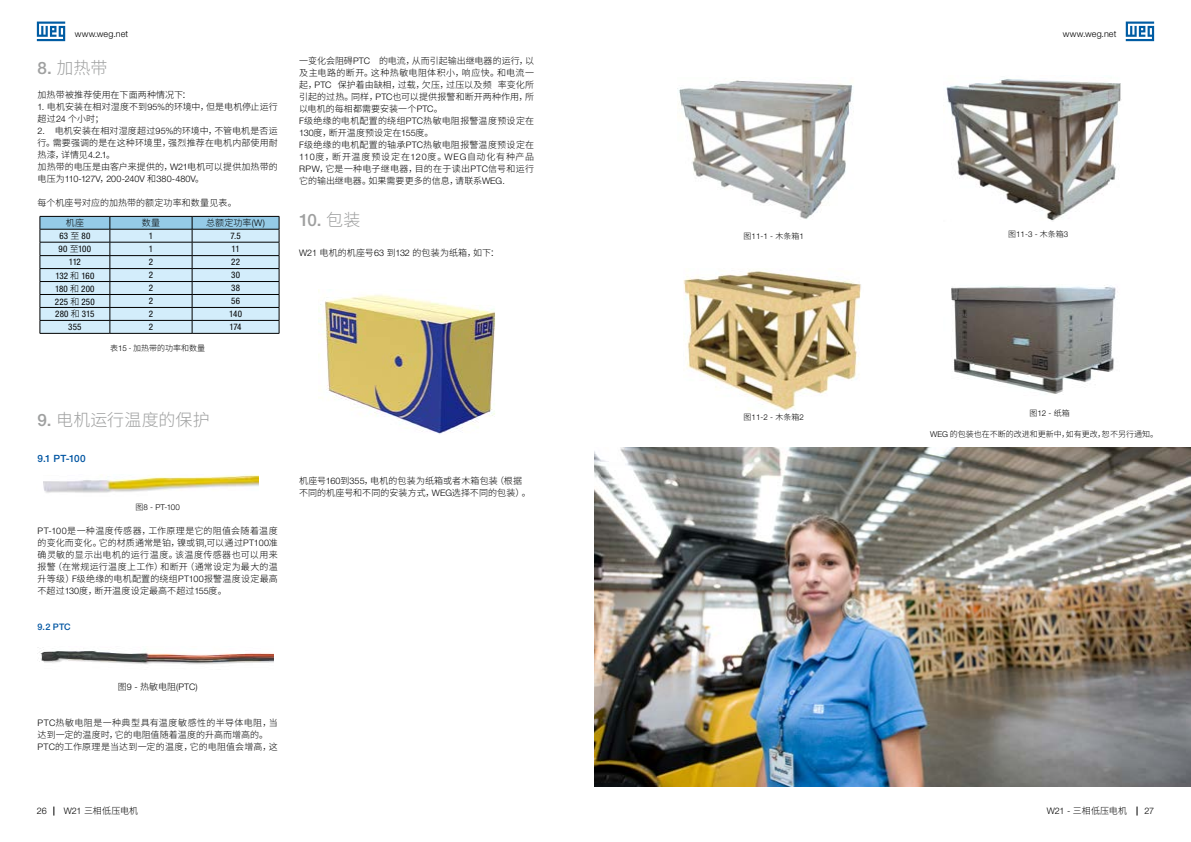
<style>
.page{position:relative;width:1191px;height:842px;background:#fff}
.page>*{position:absolute;margin:0;border:0;box-sizing:border-box;transform-origin:0 0}
.t1{font:300 17px "Noto Sans Hans";letter-spacing:.005em;color:#9fa0a0}
.t2{font:500 17px "Helvetica Neue LT Pro";color:#9fa0a0}
.t3{font:500 10px "Helvetica Neue LT Pro";color:#0055a2}
.t4{font:300 9px/12px "Noto Sans Hans";letter-spacing:.015em;color:#000}
.t5{font:condensed 9px "Helvetica Neue LT Pro";letter-spacing:.02em;color:#000}
.t6{font:300 9px "Helvetica Neue LT Pro";letter-spacing:.005em;color:#000}
.t7{font:500 9px "Helvetica Neue LT Pro";color:#0055a2}
.t8{font:300 8px "Noto Sans Hans";color:#000}
.t9{font:300 8px "Helvetica Neue LT Pro";color:#000}
.s1{font-family:"Helvetica Neue LT Pro";font-weight:500}
.s2{font-family:"Helvetica Neue LT Pro"}
.s3{font-family:"Noto Sans Hans"}
.s4{font-family:"Noto Sans Hans";font-weight:300;font-stretch:normal}
.s5{font-family:"Noto Sans Hans";font-weight:300}
</style>
<div class="page">
<svg style="left:37px;top:22px;width:28px;height:19px"></svg>
<svg style="left:1125px;top:22px;width:29px;height:19px"></svg>
<img style="left:595px;top:448px;width:596px;height:338px">
<img style="left:677px;top:80px;width:177px;height:139px">
<img style="left:946px;top:79px;width:176px;height:142px">
<img style="left:683px;top:271px;width:178px;height:139px">
<img style="left:951px;top:285px;width:165px;height:109px">
<img style="left:43px;top:475px;width:215px;height:18px">
<img style="left:318px;top:290px;width:178px;height:144px">
<hr style="left:40px;top:333px;width:70px;height:1px;background:#000">
<hr style="left:110px;top:333px;width:82px;height:1px;background:#000">
<svg style="left:40px;top:216px;width:240px;height:117px;background:#bcd7e6"></svg>
<hr style="left:192px;top:268px;width:87px;height:1px;background:#000">
<hr style="left:192px;top:281px;width:87px;height:1px;background:#000">
<hr style="left:192px;top:294px;width:87px;height:1px;background:#000">
<hr style="left:192px;top:307px;width:87px;height:1px;background:#000">
<hr style="left:192px;top:320px;width:87px;height:1px;background:#000">
<hr style="left:192px;top:333px;width:87px;height:1px;background:#000">
<img style="left:38px;top:647px;width:235px;height:17px">
<p class="t6" style="left:75px;top:28px;width:55px">www.weg.net</p>
<p class="t6" style="left:1062px;top:28px;width:55px">www.weg.net</p>
<h1 class="t1" style="left:38px;top:59px;width:71px"><span class="s1">8.</span> 加热带</h1>
<p class="t4" style="left:38px;top:89px;width:155px">加热带被推荐使用在下面两种情况下：</p>
<p class="t4" style="left:38px;top:101px;width:242px"><span class="s2">1.</span> 电机安装在相对湿度不到<span class="s2">95%</span>的环境中，但是电机停止运行超过<span class="s2">24</span> 个小时；</p>
<p class="t4" style="left:38px;top:125px;width:242px"><span class="s2">2.</span> 电机安装在相对湿度超过<span class="s2">95%</span>的环境中，不管电机是否运行。需要强调的是在这种环境里，强烈推荐在电机内部使用耐热漆，详情见<span class="s2">4.2.1</span>。<br>加热带的电压是由客户来提供的，<span class="s2">W21</span>电机可以提供加热带的</p>
<p class="t6" style="left:38px;top:174px;width:168px"><span class="s3">电压为</span>110-127V<span class="s3">，</span>200-240V <span class="s3">和</span>380-480V<span class="s3">。</span></p>
<p class="t4" style="left:38px;top:197px;width:201px">每个机座号对应的加热带的额定功率和数量见表。</p>
<p class="t4" style="left:66px;top:217px;width:20px">机座</p>
<p class="t4" style="left:142px;top:217px;width:20px">数量</p>
<p class="t4" style="left:206px;top:217px;width:60px">总额定功率<span class="s2">(W)</span></p>
<p class="t5" style="left:59px;top:231px;width:33px">63 <span class="s4">至</span> 80</p>
<p class="t5" style="left:149px;top:230px;width:6px">1</p>
<p class="t5" style="left:230px;top:230px;width:12px">7.5</p>
<p class="t5" style="left:59px;top:244px;width:34px">90 <span class="s4">至</span>100</p>
<p class="t5" style="left:149px;top:244px;width:6px">1</p>
<p class="t5" style="left:231px;top:244px;width:10px">11</p>
<p class="t5" style="left:69px;top:257px;width:14px">112</p>
<p class="t5" style="left:149px;top:257px;width:6px">2</p>
<p class="t5" style="left:231px;top:257px;width:10px">22</p>
<p class="t5" style="left:55px;top:270px;width:40px">132 <span class="s4">和</span> 160</p>
<p class="t5" style="left:149px;top:270px;width:6px">2</p>
<p class="t5" style="left:231px;top:270px;width:10px">30</p>
<p class="t5" style="left:55px;top:283px;width:41px">180 <span class="s4">和</span> 200</p>
<p class="t5" style="left:149px;top:283px;width:6px">2</p>
<p class="t5" style="left:231px;top:283px;width:10px">38</p>
<p class="t5" style="left:55px;top:296px;width:41px">225 <span class="s4">和</span> 250</p>
<p class="t5" style="left:149px;top:296px;width:6px">2</p>
<p class="t5" style="left:231px;top:296px;width:10px">56</p>
<p class="t5" style="left:55px;top:309px;width:41px">280 <span class="s4">和</span> 315</p>
<p class="t5" style="left:149px;top:309px;width:6px">2</p>
<p class="t5" style="left:229px;top:309px;width:14px">140</p>
<p class="t5" style="left:68px;top:322px;width:15px">355</p>
<p class="t5" style="left:149px;top:322px;width:6px">2</p>
<p class="t5" style="left:230px;top:322px;width:14px">174</p>
<p class="t8" style="left:110px;top:343px;width:97px">表<span class="s2">15</span> - 加热带的功率和数量</p>
<p class="t4" style="left:299px;top:55px;width:236px">一变化会阻碍<span class="s2">PTC</span> 的电流，从而引起输出继电器的运行，以及主电路的断开。这种热敏电阻体积小，响应快。和电流一起，<span class="s2">PTC</span> 保护着由缺相，过载，欠压，过压以及频 率变化所引起的过热。同样，<span class="s2">PTC</span>也可以提供报警和断开两种作用，所以电机的每相都需要安装一个<span class="s2">PTC</span>。<br><span class="s2">F</span>级绝缘的电机配置的绕组<span class="s2">PTC</span>热敏电阻报警温度预设定在<br><span class="s2">130</span>度，断开温度预设定在<span class="s2">155</span>度。<br><span class="s2">F</span>级绝缘的电机配置的轴承<span class="s2">PTC</span>热敏电阻报警温度预设定在<br><span class="s2">110</span>度，断开温度预设定在<span class="s2">120</span>度。<span class="s2">WEG</span>自动化有种产品<br><span class="s2">RPW</span>，它是一种电子继电器，目的在于读出<span class="s2">PTC</span>信号和运行它的输出继电器。如果需要更多的信息，请联系<span class="s2">WEG.</span></p>
<h1 class="t2" style="left:299px;top:210px;width:63px">10. <span class="s5">包装</span></h1>
<p class="t4" style="left:299px;top:247px;width:201px"><span class="s2">W21</span> 电机的机座号<span class="s2">63</span> 到<span class="s2">132</span> 的包装为纸箱，如下：</p>
<h1 class="t1" style="left:38px;top:410px;width:174px"><span class="s1">9.</span> 电机运行温度的保护</h1>
<p class="t3" style="left:38px;top:452px;width:49px">9.1 PT-100</p>
<p class="t9" style="left:135px;top:502px;width:46px"><span class="s3">图</span>8 - PT-100</p>
<p class="t4" style="left:38px;top:525px;width:242px;text-align:justify"><span class="s2">PT-100</span>是一种温度传感器，工作原理是它的阻值会随着温度的变化而变化。它的材质通常是铂，镍或铜,可以通过<span class="s2">PT100</span>准确灵敏的显示出电机的运行温度。该温度传感器也可以用来报警（在常规运行温度上工作）和断开（通常设定为最大的温升等级）<span class="s2">F</span>级绝缘的电机配置的绕组<span class="s2">PT100</span>报警温度设定最高不超过<span class="s2">130</span>度，断开温度设定最高不超过<span class="s2">155</span>度。</p>
<p class="t7" style="left:38px;top:621px;width:35px">9.2 PTC</p>
<p class="t6" style="left:118px;top:681px;width:81px"><span class="s3">图</span>9 - <span class="s3">热敏电阻</span>(PTC)</p>
<p class="t4" style="left:38px;top:717px;width:242px"><span class="s2">PTC</span>热敏电阻是一种典型具有温度敏感性的半导体电阻，当达到一定的温度时，它的电阻值随着温度的升高而增高的。<br><span class="s2">PTC</span>的工作原理是当达到一定的温度，它的电阻值会增高，这</p>
<p class="t4" style="left:299px;top:475px;width:233px">机座号<span class="s2">160</span>到<span class="s2">355</span>，电机的包装为纸箱或者木箱包装（根据不同的机座号和不同的安装方式，<span class="s2">WEG</span>选择不同的包装）。</p>
<p class="t9" style="left:743px;top:231px;width:62px"><span class="s3">图</span>11-1 - <span class="s3">木条箱</span>1</p>
<p class="t9" style="left:1008px;top:229px;width:62px"><span class="s3">图</span>11-3 - <span class="s3">木条箱</span>3</p>
<p class="t9" style="left:743px;top:412px;width:62px"><span class="s3">图</span>11-2 - <span class="s3">木条箱</span>2</p>
<p class="t8" style="left:1029px;top:408px;width:42px">图<span class="s2">12 -</span> 纸箱</p>
<p class="t8" style="left:930px;top:430px;width:229px"><span class="s2">WEG</span> 的包装也在不断的改进和更新中，如有更改，恕不另行通知。</p>
<p class="t6" style="left:37px;top:805px;width:11px">26</p>
<p class="t4" style="left:64px;top:804px;width:76px"><span class="s2">W21</span> 三相低压电机</p>
<p class="t4" style="left:1046px;top:804px;width:82px"><span class="s2">W21 -</span> 三相低压电机</p>
<p class="t6" style="left:1144px;top:805px;width:11px">27</p>
</div>
